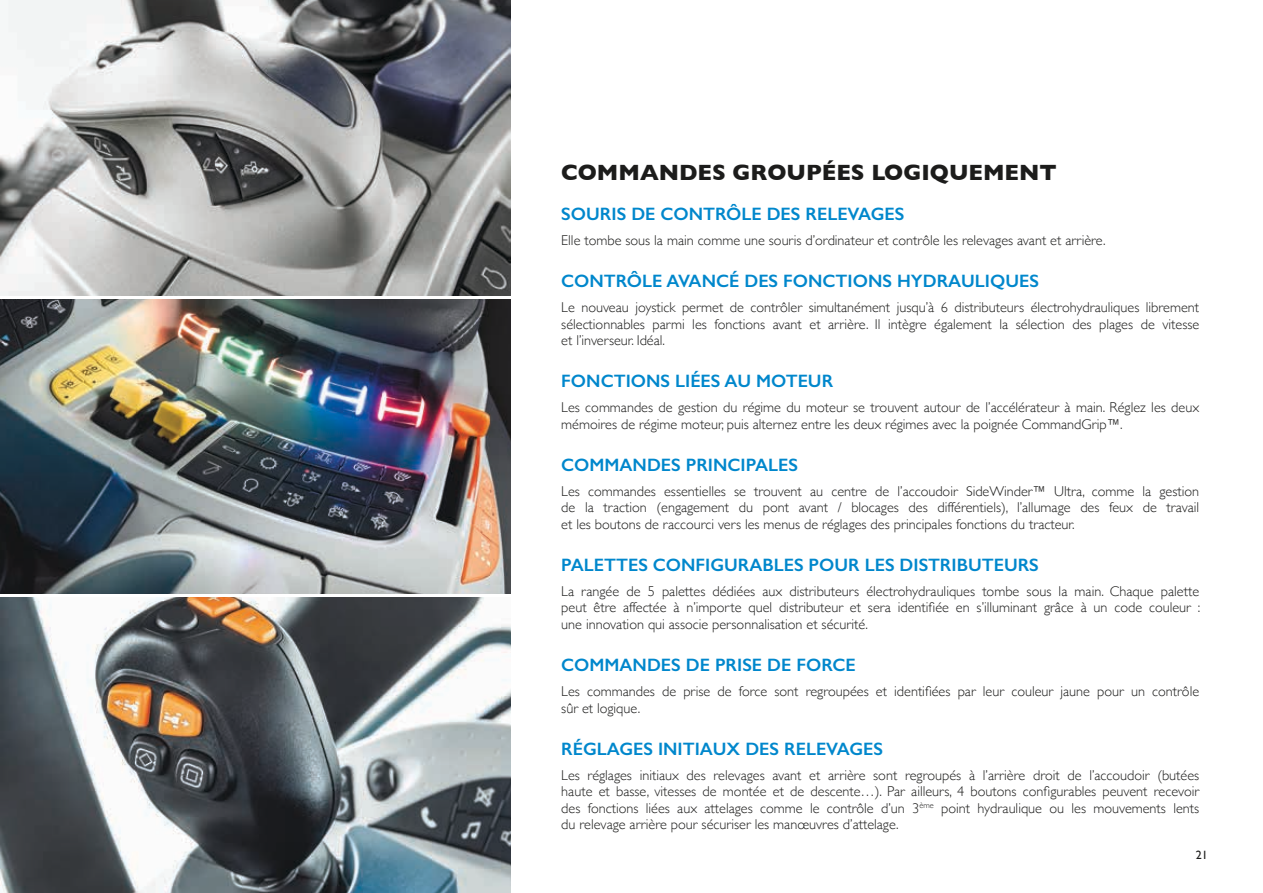
<style>
.page{position:relative;width:1263px;height:893px;background:#fff}
.page>*{position:absolute;margin:0;border:0;box-sizing:border-box;transform-origin:0 0}
.t1{font:700 22.5px "Gill Sans";color:#1c1c1b}
.t2{font:600 18px "Gill Sans";color:#0087cc}
.t3{font:300 14.25px/16.5px "Gill Sans";color:#1c1c1b;text-align:justify}
.t4{font:12px "Gill Sans";color:#1c1c1b}
</style>
<div class="page">
<img style="left:1px;top:597px;width:509px;height:296px">
<img style="left:1px;top:300px;width:509px;height:293px">
<img style="left:0;top:111px;width:1px;height:782px">
<img style="left:0;top:0;width:510px;height:296px">
<h1 class="t1" style="left:561px;top:155px;width:497px">COMMANDES GROUPÉES LOGIQUEMENT</h1>
<p class="t2" style="left:561px;top:203px;width:344px">SOURIS DE CONTRÔLE DES RELEVAGES</p>
<p class="t3" style="left:561px;top:232px;width:546px">Elle tombe sous la main comme une souris d’ordinateur et contrôle les relevages avant et arrière.</p>
<p class="t2" style="left:561px;top:270px;width:479px">CONTRÔLE AVANCÉ DES FONCTIONS HYDRAULIQUES</p>
<p class="t3" style="left:561px;top:299px;width:639px">Le nouveau joystick permet de contrôler simultanément jusqu’à 6 distributeurs électrohydrauliques librement sélectionnables parmi les fonctions avant et arrière. Il intègre également la sélection des plages de vitesse et l’inverseur. Idéal.</p>
<p class="t2" style="left:561px;top:370px;width:273px">FONCTIONS LIÉES AU MOTEUR</p>
<p class="t3" style="left:561px;top:399px;width:639px">Les commandes de gestion du régime du moteur se trouvent autour de l’accélérateur à main. Réglez les deux mémoires de régime moteur, puis alternez entre les deux régimes avec la poignée CommandGrip™.</p>
<p class="t2" style="left:561px;top:454px;width:238px">COMMANDES PRINCIPALES</p>
<p class="t3" style="left:561px;top:482px;width:639px">Les commandes essentielles se trouvent au centre de l’accoudoir SideWinder™ Ultra, comme la gestion de la traction (engagement du pont avant / blocages des différentiels), l’allumage des feux de travail et les boutons de raccourci vers les menus de réglages des principales fonctions du tracteur.</p>
<p class="t2" style="left:561px;top:554px;width:479px">PALETTES CONFIGURABLES POUR LES DISTRIBUTEURS</p>
<p class="t3" style="left:561px;top:582px;width:640px">La rangée de 5 palettes dédiées aux distributeurs électrohydrauliques tombe sous la main. Chaque palette peut être affectée à n’importe quel distributeur et sera identifiée en s’illuminant grâce à un code couleur : une innovation qui associe personnalisation et sécurité.</p>
<p class="t2" style="left:561px;top:654px;width:296px">COMMANDES DE PRISE DE FORCE</p>
<p class="t3" style="left:561px;top:682px;width:639px">Les commandes de prise de force sont regroupées et identifiées par leur couleur jaune pour un contrôle sûr et logique.</p>
<p class="t2" style="left:561px;top:737px;width:323px">RÉGLAGES INITIAUX DES RELEVAGES</p>
<p class="t3" style="left:561px;top:766px;width:639px">Les réglages initiaux des relevages avant et arrière sont regroupés à l’arrière droit de l’accoudoir (butées haute et basse, vitesses de montée et de descente…). Par ailleurs, 4 boutons configurables peuvent recevoir des fonctions liées aux attelages comme le contrôle d’un 3<sup>ème</sup> point hydraulique ou les mouvements lents du relevage arrière pour sécuriser les manœuvres d’attelage.</p>
<p class="t4" style="left:1196px;top:848px;width:13px">21</p>
</div>
